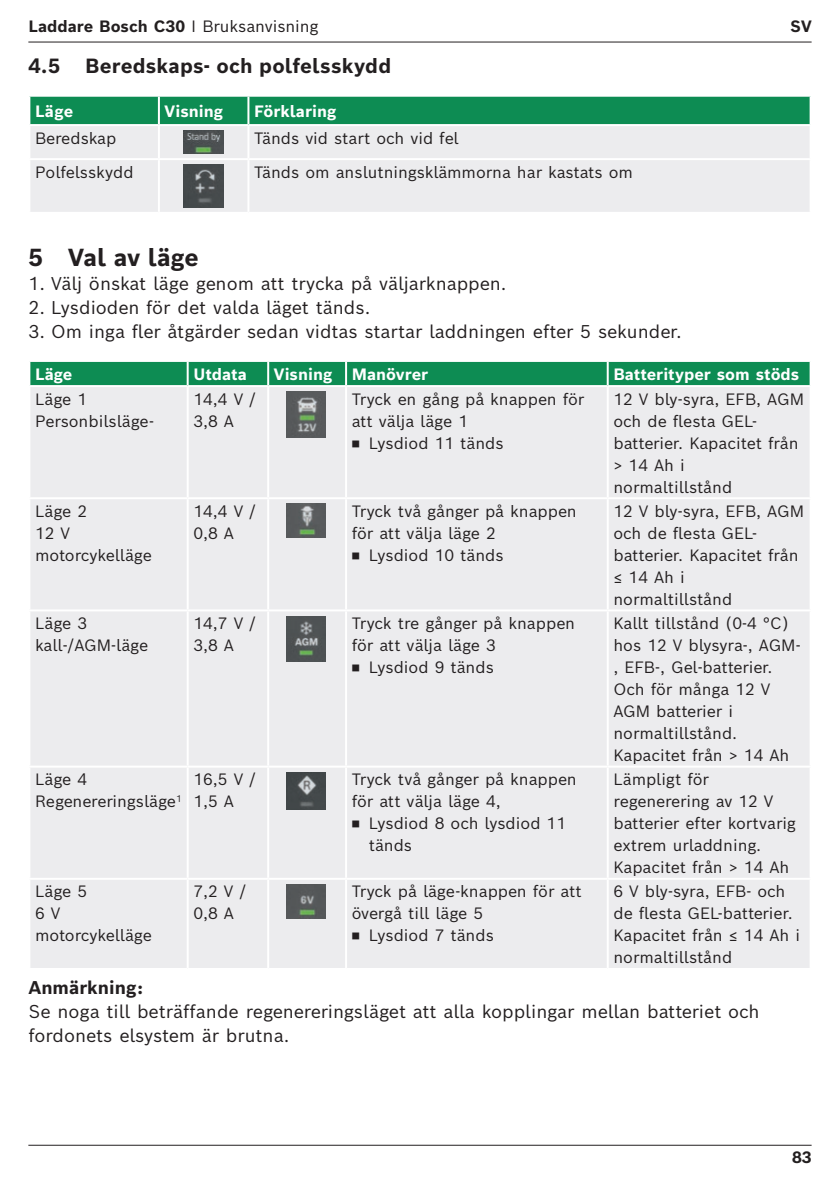
<style>
.page{position:relative;width:840px;height:1191px;background:#fff}
.page>*{position:absolute;margin:0;border:0;box-sizing:border-box;transform-origin:0 0}
.t1{font:700 24px "Bosch Sans";letter-spacing:-.005em;color:#231f20}
.t2{font:700 20px "Bosch Sans";letter-spacing:.01em;color:#231f20}
.t3{font:18px/24px "Bosch Sans";color:#231f20}
.t4{font:700 18px "Bosch Sans";color:#231f20}
.t5{font:16px/22px "Bosch Sans";color:#231f20}
.t6{font:700 16px "Bosch Sans";color:#fff}
.t7{font:700 16px "Bosch Sans";color:#231f20}
.s1{font-weight:400}
</style>
<div class="page">
<hr style="left:28px;top:1144px;width:783px;height:1px;background:#231f20">
<hr style="left:28px;top:42px;width:783px;height:1px;background:#231f20">
<svg style="left:30px;top:97px;width:779px;height:115px;background:#58ac87"></svg>
<div style="left:160px;top:126px;width:649px;height:86px;background:#ececee"></div>
<hr style="left:247px;top:97px;width:2px;height:27px;background:#fff">
<hr style="left:158px;top:97px;width:2px;height:27px;background:#fff">
<hr style="left:247px;top:160px;width:2px;height:52px;background:#fff">
<hr style="left:158px;top:160px;width:2px;height:52px;background:#fff">
<hr style="left:158px;top:126px;width:2px;height:32px;background:#fff">
<hr style="left:247px;top:126px;width:2px;height:32px;background:#fff">
<hr style="left:28px;top:158px;width:131px;height:2px;background:#fff">
<hr style="left:159px;top:158px;width:89px;height:2px;background:#fff">
<hr style="left:248px;top:158px;width:563px;height:2px;background:#fff">
<hr style="left:28px;top:124px;width:131px;height:2px;background:#fff">
<hr style="left:159px;top:124px;width:89px;height:2px;background:#fff">
<hr style="left:248px;top:124px;width:563px;height:2px;background:#fff">
<img style="left:184px;top:131px;width:39px;height:22px">
<img style="left:184px;top:165px;width:39px;height:42px">
<div style="left:30px;top:362px;width:779px;height:23px;background:#0d8c53"></div>
<div style="left:30px;top:387px;width:779px;height:581px;background:#ececee"></div>
<hr style="left:186px;top:362px;width:2px;height:23px;background:#fff">
<hr style="left:267px;top:362px;width:2px;height:23px;background:#fff">
<hr style="left:345px;top:362px;width:2px;height:23px;background:#fff">
<hr style="left:606px;top:362px;width:2px;height:23px;background:#fff">
<hr style="left:186px;top:387px;width:2px;height:110px;background:#fff">
<hr style="left:267px;top:387px;width:2px;height:110px;background:#fff">
<hr style="left:345px;top:387px;width:2px;height:110px;background:#fff">
<hr style="left:606px;top:387px;width:2px;height:110px;background:#fff">
<hr style="left:28px;top:497px;width:159px;height:2px;background:#fff">
<hr style="left:187px;top:497px;width:81px;height:2px;background:#fff">
<hr style="left:186px;top:499px;width:2px;height:110px;background:#fff">
<hr style="left:268px;top:497px;width:78px;height:2px;background:#fff">
<hr style="left:267px;top:499px;width:2px;height:110px;background:#fff">
<hr style="left:346px;top:497px;width:261px;height:2px;background:#fff">
<hr style="left:345px;top:499px;width:2px;height:110px;background:#fff">
<hr style="left:607px;top:497px;width:204px;height:2px;background:#fff">
<hr style="left:606px;top:499px;width:2px;height:110px;background:#fff">
<hr style="left:28px;top:609px;width:159px;height:2px;background:#fff">
<hr style="left:187px;top:609px;width:81px;height:2px;background:#fff">
<hr style="left:186px;top:611px;width:2px;height:154px;background:#fff">
<hr style="left:268px;top:609px;width:78px;height:2px;background:#fff">
<hr style="left:267px;top:611px;width:2px;height:154px;background:#fff">
<hr style="left:346px;top:609px;width:261px;height:2px;background:#fff">
<hr style="left:345px;top:611px;width:2px;height:154px;background:#fff">
<hr style="left:607px;top:609px;width:204px;height:2px;background:#fff">
<hr style="left:606px;top:611px;width:2px;height:154px;background:#fff">
<hr style="left:28px;top:765px;width:159px;height:2px;background:#fff">
<hr style="left:187px;top:765px;width:81px;height:2px;background:#fff">
<hr style="left:186px;top:767px;width:2px;height:110px;background:#fff">
<hr style="left:268px;top:765px;width:78px;height:2px;background:#fff">
<hr style="left:267px;top:767px;width:2px;height:110px;background:#fff">
<hr style="left:346px;top:765px;width:261px;height:2px;background:#fff">
<hr style="left:345px;top:767px;width:2px;height:110px;background:#fff">
<hr style="left:607px;top:765px;width:204px;height:2px;background:#fff">
<hr style="left:606px;top:767px;width:2px;height:110px;background:#fff">
<hr style="left:28px;top:877px;width:159px;height:2px;background:#fff">
<hr style="left:187px;top:877px;width:81px;height:2px;background:#fff">
<hr style="left:186px;top:879px;width:2px;height:89px;background:#fff">
<hr style="left:268px;top:877px;width:78px;height:2px;background:#fff">
<hr style="left:267px;top:879px;width:2px;height:89px;background:#fff">
<hr style="left:346px;top:877px;width:261px;height:2px;background:#fff">
<hr style="left:345px;top:879px;width:2px;height:89px;background:#fff">
<hr style="left:607px;top:877px;width:204px;height:2px;background:#fff">
<hr style="left:606px;top:879px;width:2px;height:89px;background:#fff">
<img style="left:286px;top:392px;width:39px;height:45px">
<img style="left:286px;top:504px;width:39px;height:33px">
<img style="left:286px;top:616px;width:39px;height:45px">
<img style="left:286px;top:772px;width:39px;height:37px">
<img style="left:286px;top:884px;width:39px;height:34px">
<p class="t7" style="left:28px;top:12px;width:291px">Laddare Bosch C30 <span class="s1">I Bruksanvisning</span></p>
<p class="t7" style="left:790px;top:12px;width:23px">SV</p>
<p class="t2" style="left:28px;top:49px;width:364px">4.5 Beredskaps- och polfelsskydd</p>
<p class="t6" style="left:35px;top:98px;width:40px">Läge</p>
<p class="t6" style="left:164px;top:98px;width:60px">Visning</p>
<p class="t6" style="left:254px;top:98px;width:84px">Förklaring</p>
<p class="t5" style="left:35px;top:125px;width:83px">Beredskap</p>
<p class="t5" style="left:254px;top:125px;width:206px">Tänds vid start och vid fel</p>
<p class="t5" style="left:35px;top:159px;width:100px">Polfelsskydd</p>
<p class="t5" style="left:254px;top:159px;width:380px">Tänds om anslutningsklämmorna har kastats om</p>
<h1 class="t1" style="left:28px;top:237px;width:172px">5 Val av läge</h1>
<p class="t3" style="left:28px;top:270px;width:479px">1. Välj önskat läge genom att trycka på väljarknappen.</p>
<p class="t3" style="left:28px;top:294px;width:343px">2. Lysdioden för det valda läget tänds.</p>
<p class="t3" style="left:28px;top:318px;width:654px">3. Om inga fler åtgärder sedan vidtas startar laddningen efter 5 sekunder.</p>
<p class="t6" style="left:35px;top:361px;width:39px">Läge</p>
<p class="t6" style="left:193px;top:361px;width:55px">Utdata</p>
<p class="t6" style="left:274px;top:361px;width:156px">Visning Manövrer</p>
<p class="t6" style="left:613px;top:361px;width:187px">Batterityper som stöds</p>
<p class="t5" style="left:35px;top:386px;width:120px">Läge 1<br>Personbilsläge-</p>
<p class="t5" style="left:193px;top:386px;width:64px">14,4 V /<br>3,8 A</p>
<p class="t5" style="left:351px;top:386px;width:234px">Tryck en gång på knappen för att välja läge 1<br>◾ Lysdiod 11 tänds</p>
<p class="t5" style="left:613px;top:386px;width:192px">12 V bly-syra, EFB, AGM och de flesta GEL&shy;batterier. Kapacitet från &gt; 14 Ah i normaltillstånd</p>
<p class="t5" style="left:35px;top:498px;width:118px">Läge 2<br>12 V motorcykelläge</p>
<p class="t5" style="left:193px;top:498px;width:64px">14,4 V /<br>0,8 A</p>
<p class="t5" style="left:351px;top:498px;width:226px">Tryck två gånger på knappen för att välja läge 2<br>◾ Lysdiod 10 tänds</p>
<p class="t5" style="left:613px;top:498px;width:192px">12 V bly-syra, EFB, AGM och de flesta GEL&shy;batterier. Kapacitet från ≤ 14 Ah i normaltillstånd</p>
<p class="t5" style="left:35px;top:610px;width:115px">Läge 3 kall-/AGM-läge</p>
<p class="t5" style="left:193px;top:610px;width:64px">14,7 V /<br>3,8 A</p>
<p class="t5" style="left:351px;top:610px;width:224px">Tryck tre gånger på knappen för att välja läge 3<br>◾ Lysdiod 9 tänds</p>
<p class="t5" style="left:613px;top:610px;width:188px">Kallt tillstånd (0-4 °C) hos 12 V blysyra-, AGM-, EFB-, Gel-batterier.<br>Och för många 12 V<br>AGM batterier i normaltillstånd.<br>Kapacitet från &gt; 14 Ah</p>
<p class="t5" style="left:35px;top:767px;width:148px">Läge 4<br>Regenereringsläge<sup>1</sup></p>
<p class="t5" style="left:193px;top:767px;width:64px">16,5 V /<br>1,5 A</p>
<p class="t5" style="left:351px;top:767px;width:226px">Tryck två gånger på knappen</p>
<p class="t5" style="left:613px;top:767px;width:184px">Lämpligt för regenerering av 12 V batterier efter kortvarig extrem urladdning.<br>Kapacitet från &gt; 14 Ah</p>
<p class="t5" style="left:351px;top:789px;width:150px">för att välja läge 4,</p>
<p class="t5" style="left:351px;top:811px;width:216px">◾ Lysdiod 8 och lysdiod 11</p>
<p class="t5" style="left:368px;top:833px;width:45px">tänds</p>
<p class="t5" style="left:35px;top:879px;width:118px">Läge 5<br>6 V motorcykelläge</p>
<p class="t5" style="left:193px;top:879px;width:54px">7,2 V /<br>0,8 A</p>
<p class="t5" style="left:351px;top:879px;width:231px">Tryck på läge-knappen för att övergå till läge 5<br>◾ Lysdiod 7 tänds</p>
<p class="t5" style="left:613px;top:879px;width:188px">6 V bly-syra, EFB- och de flesta GEL-batterier.<br>Kapacitet från ≤ 14 Ah i normaltillstånd</p>
<p class="t4" style="left:28px;top:972px;width:116px">Anmärkning:</p>
<p class="t3" style="left:28px;top:997px;width:732px">Se noga till beträffande regenereringsläget att alla kopplingar mellan batteriet och fordonets elsystem är brutna.</p>
<p class="t7" style="left:791px;top:1143px;width:21px">83</p>
</div>
